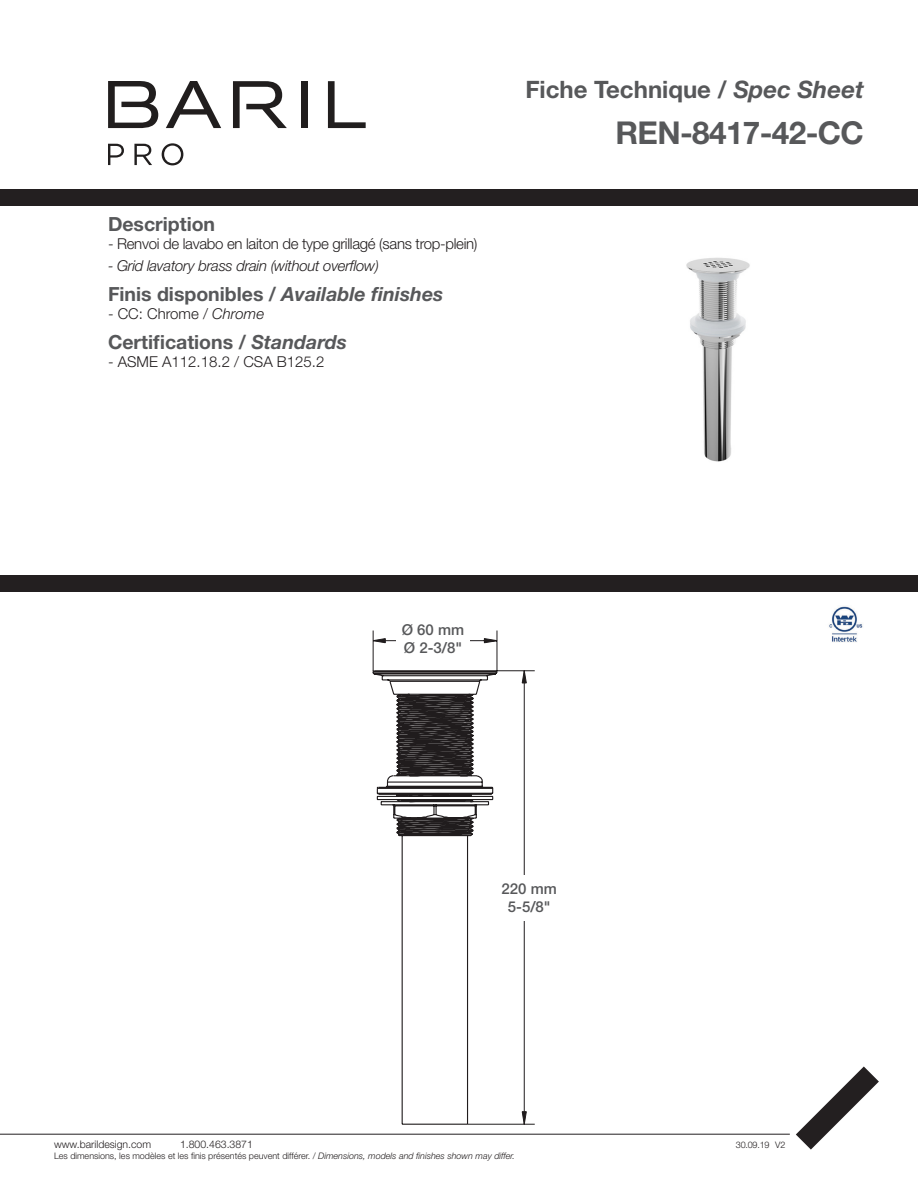
<style>
.page{position:relative;width:918px;height:1188px;background:#fff}
.page>*{position:absolute;margin:0;border:0;box-sizing:border-box;transform-origin:0 0}
.t1{font:700 31.5px "Helvetica Neue LT Std";letter-spacing:-.02em;color:#57585a}
.t2{font:700 24px "Helvetica Neue LT Std";color:#57585a}
.t3{font:700 19.5px "Helvetica Neue LT Std";color:#57585a}
.t4{font:300 15px "Helvetica Neue LT Std";letter-spacing:-.02em;color:#231f20}
.t5{font:300 15px "Helvetica Neue LT Std";color:#231f20}
.t6{font:italic 300 15px "Helvetica Neue LT Std";letter-spacing:-.02em;color:#231f20}
.t7{font:500 15px "Helvetica Neue LT Std";color:#57585a}
.t8{font:300 10.5px "Helvetica Neue LT Std";color:#231f20}
.t9{font:300 9px "Helvetica Neue LT Std";color:#231f20}
.s1{font-style:italic}
</style>
<div class="page">
<svg style="left:166px;top:81px;width:55px;height:47px"></svg>
<svg style="left:328px;top:81px;width:38px;height:47px"></svg>
<div style="left:301px;top:81px;width:7px;height:47px;background:#211e1e"></div>
<svg style="left:233px;top:81px;width:54px;height:47px"></svg>
<svg style="left:108px;top:81px;width:50px;height:47px"></svg>
<svg style="left:108px;top:144px;width:16px;height:21px"></svg>
<svg style="left:134px;top:144px;width:18px;height:21px"></svg>
<svg style="left:162px;top:143px;width:21px;height:22px"></svg>
<svg style="left:372px;top:630px;width:163px;height:495px"></svg>
<svg style="left:372px;top:670px;width:126px;height:455px"></svg>
<div style="left:408px;top:622px;width:53px;height:33px;background:#fff"></div>
<img style="left:686px;top:257px;width:64px;height:205px">
<hr style="left:0;top:1134px;width:790px;height:1px;background:#231f20">
<svg style="left:796px;top:1066px;width:83px;height:84px"></svg>
<div style="left:0;top:189px;width:918px;height:16px;background:#231f20"></div>
<div style="left:0;top:576px;width:918px;height:16px;background:#231f20"></div>
<div style="left:396px;top:624px;width:74px;height:29px;background:#fff"></div>
<div style="left:488px;top:875px;width:82px;height:46px;background:#fff"></div>
<img style="left:829px;top:606px;width:34px;height:36px">
<p class="t3" style="left:108px;top:212px;width:109px">Description</p>
<p class="t4" style="left:108px;top:234px;width:371px">- Renvoi de lavabo en laiton de type grillagé (sans trop-plein)</p>
<p class="t6" style="left:108px;top:257px;width:273px">- Grid lavatory brass drain (without overflow)</p>
<p class="t3" style="left:108px;top:282px;width:337px">Finis disponibles / <span class="s1">Available finishes</span></p>
<p class="t5" style="left:108px;top:305px;width:158px">- CC: Chrome / <span class="s1">Chrome</span></p>
<p class="t3" style="left:108px;top:330px;width:241px">Certifications / <span class="s1">Standards</span></p>
<p class="t5" style="left:108px;top:353px;width:218px">- ASME A112.18.2 / CSA B125.2</p>
<p class="t2" style="left:525px;top:75px;width:340px">Fiche Technique / <span class="s1">Spec Sheet</span></p>
<p class="t1" style="left:615px;top:113px;width:250px">REN-8417-42-CC</p>
<p class="t7" style="left:402px;top:621px;width:64px">Ø 60 mm</p>
<p class="t7" style="left:404px;top:639px;width:60px">Ø 2-3/8"</p>
<p class="t7" style="left:502px;top:880px;width:57px">220 mm</p>
<p class="t7" style="left:508px;top:898px;width:44px">5-5/8"</p>
<p class="t8" style="left:54px;top:1138px;width:99px">www.barildesign.com</p>
<p class="t8" style="left:180px;top:1138px;width:74px">1.800.463.3871</p>
<p class="t9" style="left:736px;top:1139px;width:35px">30.09.19</p>
<p class="t9" style="left:54px;top:1150px;width:463px">Les dimensions, les modèles et les finis présentés peuvent différer. / <span class="s1">Dimensions, models and finishes shown may differ.</span></p>
<p class="t9" style="left:775px;top:1139px;width:12px">V2</p>
</div>
